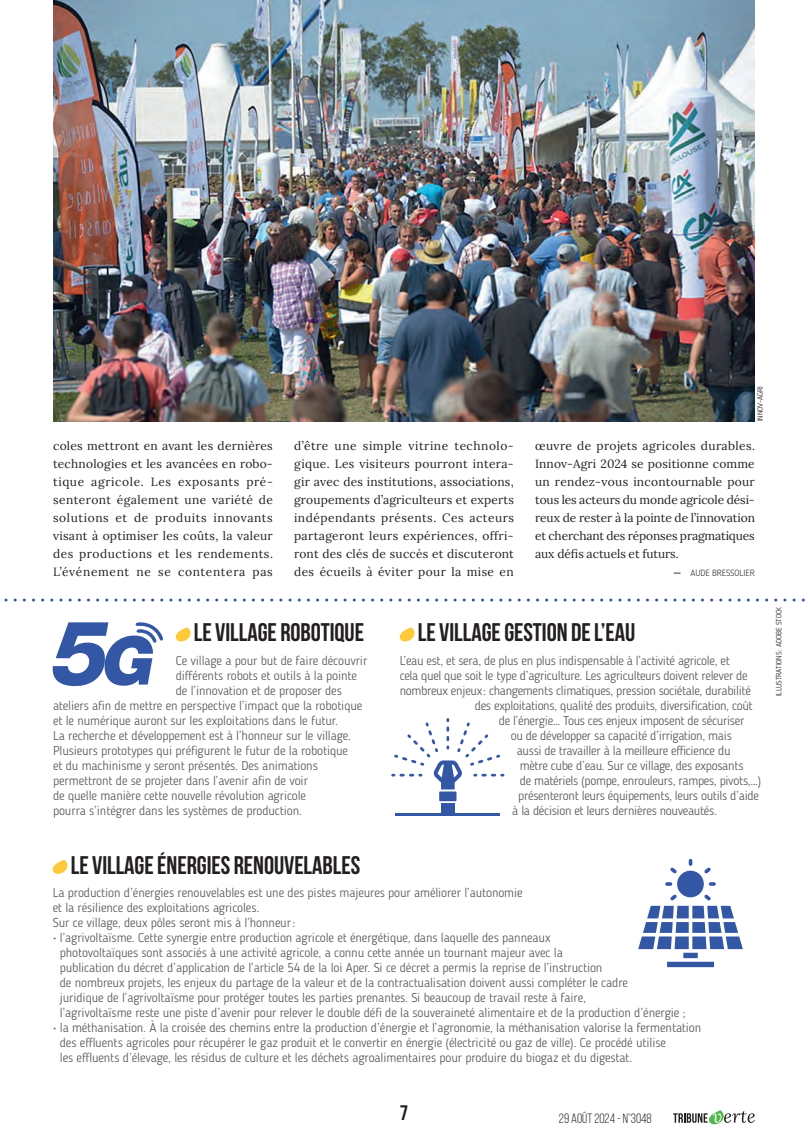
<style>
.page{position:relative;width:808px;height:1148px;background:#fff}
.page>*{position:absolute;margin:0;border:0;box-sizing:border-box;transform-origin:0 0}
.t1{font:700 25.5px "Bebas Neue";letter-spacing:-.005em;color:#231f20}
.t2{font:700 21px "Bebas Neue";color:#231f20}
.t3{font:13.5px "Bebas Neue";color:#231f20}
.t4{font:300 12.75px/15px "Blogger Sans";letter-spacing:-.005em;color:#57585a}
.t5{font:12px/18px "Lora";letter-spacing:.03em;color:#231f20;text-align:justify}
.t6{font:300 9px "Blogger Sans";letter-spacing:-.005em;color:#3e3e3f}
.t7{font:300 7.5px "Blogger Sans";letter-spacing:-.005em;color:#231f20}
.s1{font-family:"Lora";font-weight:700}
</style>
<div class="page">
<img style="left:53px;top:0;width:702px;height:421px">
<svg style="left:400px;top:627px;width:14px;height:14px"></svg>
<svg style="left:176px;top:627px;width:15px;height:14px"></svg>
<svg style="left:53px;top:860px;width:14px;height:14px"></svg>
<svg style="left:52px;top:622px;width:111px;height:65px"></svg>
<svg style="left:638px;top:859px;width:105px;height:108px"></svg>
<hr style="left:396px;top:814px;width:104px;height:2px;background:#3357a5">
<svg style="left:391px;top:718px;width:113px;height:83px"></svg>
<div style="left:441px;top:803px;width:14px;height:12px;background:#3357a5"></div>
<svg style="left:4px;top:599px;width:801px;height:3px"></svg>
<svg style="left:673px;top:1110px;width:82px;height:14px"></svg>
<p class="t7" style="left:755px;top:421px;width:36px;rotate:-90deg">INNOV-AGRI</p>
<p class="t5" style="left:53px;top:436px;width:221px">coles mettront en avant les dernières technologies et les avancées en robo&shy;tique agricole. Les exposants pré&shy;senteront également une variété de solutions et de produits innovants visant à optimiser les coûts, la valeur des productions et les rendements.<br>L’événement ne se contentera pas</p>
<p class="t5" style="left:294px;top:436px;width:221px">d’être une simple vitrine technolo&shy;gique. Les visiteurs pourront intera&shy;gir avec des institutions, associations, groupements d’agriculteurs et experts indépendants présents. Ces acteurs partageront leurs expériences, offri&shy;ront des clés de succès et discuteront des écueils à éviter pour la mise en</p>
<p class="t5" style="left:535px;top:436px;width:221px">œuvre de projets agricoles durables.<br>Innov-Agri 2024 se positionne comme un rendez-vous incontournable pour tous les acteurs du monde agricole dési&shy;reux de rester à la pointe de l’innovation et cherchant des réponses pragmatiques aux défis actuels et futurs.</p>
<p class="t6" style="left:673px;top:567px;width:83px"><span class="s1">—</span> AUDE BRESSOLIER</p>
<h1 class="t1" style="left:194px;top:619px;width:172px">LE VILLAGE ROBOTIQUE</h1>
<p class="t4" style="left:176px;top:653px;width:193px">Ce village a pour but de faire découvrir</p>
<p class="t4" style="left:176px;top:668px;width:183px">différents robots et outils à la pointe</p>
<p class="t4" style="left:176px;top:683px;width:168px">de l’innovation et de proposer des</p>
<p class="t4" style="left:53px;top:698px;width:311px">ateliers afin de mettre en perspective l’impact que la robotique</p>
<p class="t4" style="left:53px;top:713px;width:287px">et le numérique auront sur les exploitations dans le futur.</p>
<p class="t4" style="left:53px;top:728px;width:299px">La recherche et développement est à l’honneur sur le village.</p>
<p class="t4" style="left:53px;top:743px;width:296px">Plusieurs prototypes qui préfigurent le futur de la robotique</p>
<p class="t4" style="left:53px;top:758px;width:266px">et du machinisme y seront présentés. Des animations</p>
<p class="t4" style="left:53px;top:773px;width:256px">permettront de se projeter dans l’avenir afin de voir</p>
<p class="t4" style="left:53px;top:788px;width:254px">de quelle manière cette nouvelle révolution agricole</p>
<p class="t4" style="left:53px;top:803px;width:250px">pourra s’intégrer dans les systèmes de production.</p>
<h1 class="t1" style="left:71px;top:851px;width:291px">LE VILLAGE ÉNERGIES RENOUVELABLES</h1>
<p class="t4" style="left:53px;top:885px;width:471px">La production d’énergies renouvelables est une des pistes majeures pour améliorer l’autonomie et la résilience des exploitations agricoles.<br>Sur ce village, deux pôles seront mis à l’honneur:</p>
<p class="t4" style="left:60px;top:930px;width:627px;text-indent:-7px">• l’agrivoltaïsme. Cette synergie entre production agricole et énergétique, dans laquelle des panneaux<br>photovoltaïques sont associés à une activité agricole, a connu cette année un tournant majeur avec la<br>publication du décret d’application de l’article 54 de la loi Aper. Si ce décret a permis la reprise de l’instruction<br>de nombreux projets, les enjeux du partage de la valeur et de la contractualisation doivent aussi compléter le cadre<br>juridique de l’agrivoltaïsme pour protéger toutes les parties prenantes. Si beaucoup de travail reste à faire,<br>l’agrivoltaïsme reste une piste d’avenir pour relever le double défi de la souveraineté alimentaire et de la production d’énergie ;</p>
<p class="t4" style="left:60px;top:1020px;width:643px;text-indent:-7px">• la méthanisation. À la croisée des chemins entre la production d’énergie et l’agronomie, la méthanisation valorise la fermentation des effluents agricoles pour récupérer le gaz produit et le convertir en énergie (électricité ou gaz de ville). Ce procédé utilise<br>les effluents d’élevage, les résidus de culture et les déchets agroalimentaires pour produire du biogaz et du digestat.</p>
<h1 class="t1" style="left:418px;top:619px;width:219px">LE VILLAGE GESTION DE L’EAU</h1>
<p class="t4" style="left:400px;top:653px;width:331px">L’eau est, et sera, de plus en plus indispensable à l’activité agricole, et</p>
<p class="t4" style="left:400px;top:668px;width:349px">cela quel que soit le type d’agriculture. Les agriculteurs doivent relever de</p>
<p class="t4" style="left:400px;top:683px;width:353px">nombreux enjeux: changements climatiques, pression sociétale, durabilité</p>
<p class="t4" style="left:475px;top:698px;width:279px">des exploitations, qualité des produits, diversification, coût</p>
<p class="t4" style="left:499px;top:713px;width:247px">de l’énergie… Tous ces enjeux imposent de sécuriser</p>
<p class="t4" style="left:511px;top:728px;width:223px">ou de développer sa capacité d’irrigation, mais</p>
<p class="t4" style="left:517px;top:743px;width:215px">aussi de travailler à la meilleure efficience du</p>
<p class="t4" style="left:520px;top:758px;width:225px">mètre cube d’eau. Sur ce village, des exposants</p>
<p class="t4" style="left:520px;top:773px;width:243px">de matériels (pompe, enrouleurs, rampes, pivots,…)</p>
<p class="t4" style="left:518px;top:788px;width:242px">présenteront leurs équipements, leurs outils d’aide</p>
<p class="t4" style="left:512px;top:803px;width:206px">à la décision et leurs dernières nouveautés.</p>
<p class="t7" style="left:774px;top:696px;width:91px;rotate:-90deg">ILLUSTRATIONS: ADOBE STOCK</p>
<h2 class="t2" style="left:400px;top:1101px;width:10px">7</h2>
<p class="t3" style="left:559px;top:1111px;width:94px">29 AOÛT 2024 - N°3048</p>
</div>
